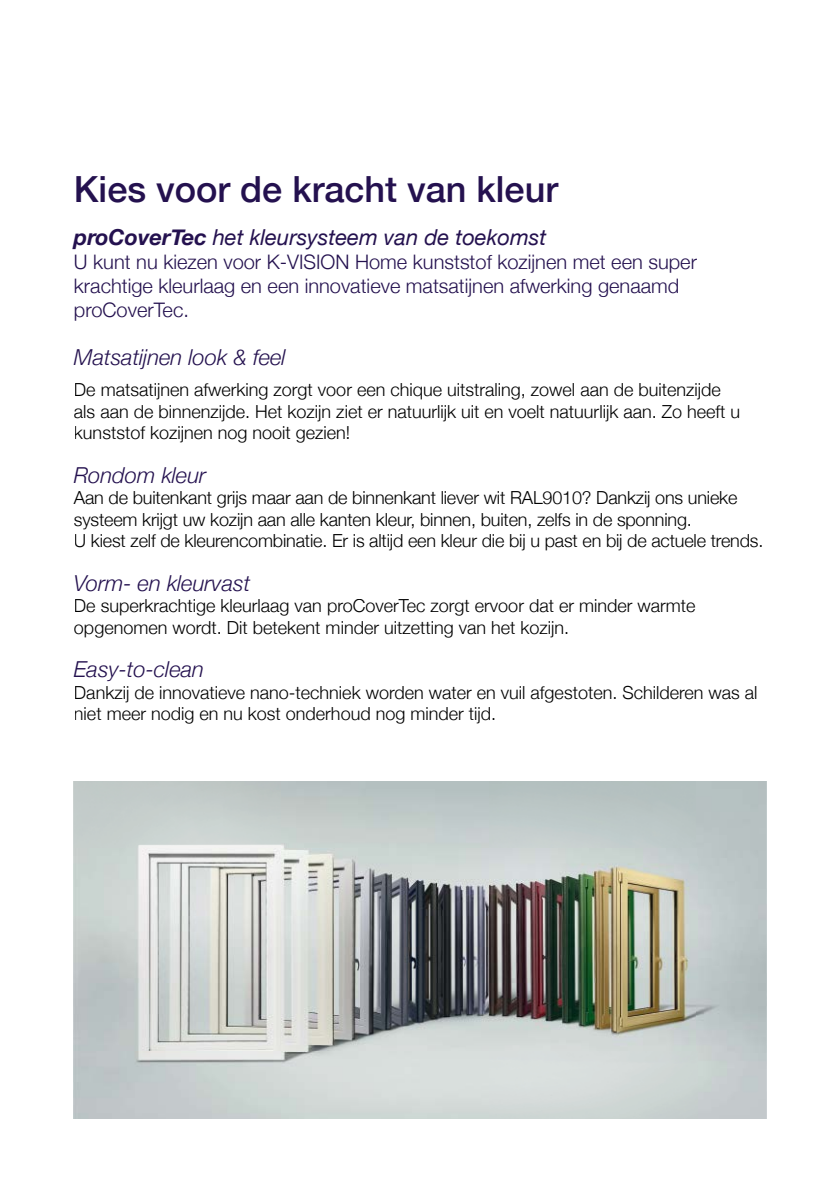
<style>
.page{position:relative;width:840px;height:1191px;background:#fff}
.page>*{position:absolute;margin:0;border:0;box-sizing:border-box;transform-origin:0 0}
.t1{font:500 36px "Helvetica Neue";color:#24114f}
.t2{font:italic 300 22px "Helvetica Neue";color:#24114f}
.t3{font:italic 22px "Helvetica Neue";color:#24114f}
.t4{font:300 20px/24px "Helvetica Neue";color:#24114f}
.t5{font:300 18px/21.6px "Helvetica Neue";color:#000}
.s1{font-weight:700}
</style>
<div class="page">
<img style="left:74px;top:781px;width:691px;height:338px">
<h1 class="t1" style="left:74px;top:160px;width:485px">Kies voor de kracht van kleur</h1>
<p class="t3" style="left:74px;top:221px;width:473px"><span class="s1">proCoverTec</span> het kleursysteem van de toekomst</p>
<p class="t4" style="left:74px;top:248px;width:624px">U kunt nu kiezen voor K-VISION Home kunststof kozijnen met een super krachtige kleurlaag en een innovatieve matsatijnen afwerking genaamd proCoverTec.</p>
<p class="t2" style="left:74px;top:340px;width:213px">Matsatijnen look &amp; feel</p>
<p class="t5" style="left:74px;top:377px;width:667px">De matsatijnen afwerking zorgt voor een chique uitstraling, zowel aan de buitenzijde als aan de binnenzijde. Het kozijn ziet er natuurlijk uit en voelt natuurlijk aan. Zo heeft u kunststof kozijnen nog nooit gezien!</p>
<p class="t2" style="left:74px;top:457px;width:134px">Rondom kleur</p>
<p class="t5" style="left:74px;top:485px;width:690px">Aan de buitenkant grijs maar aan de binnenkant liever wit RAL9010? Dankzij ons unieke systeem krijgt uw kozijn aan alle kanten kleur, binnen, buiten, zelfs in de sponning.<br>U kiest zelf de kleurencombinatie. Er is altijd een kleur die bij u past en bij de actuele trends.</p>
<p class="t2" style="left:74px;top:565px;width:178px">Vorm- en kleurvast</p>
<p class="t5" style="left:74px;top:593px;width:622px">De superkrachtige kleurlaag van proCoverTec zorgt ervoor dat er minder warmte opgenomen wordt. Dit betekent minder uitzetting van het kozijn.</p>
<p class="t2" style="left:74px;top:652px;width:131px">Easy-to-clean</p>
<p class="t5" style="left:74px;top:680px;width:684px">Dankzij de innovatieve nano-techniek worden water en vuil afgestoten. Schilderen was al niet meer nodig en nu kost onderhoud nog minder tijd.</p>
</div>
